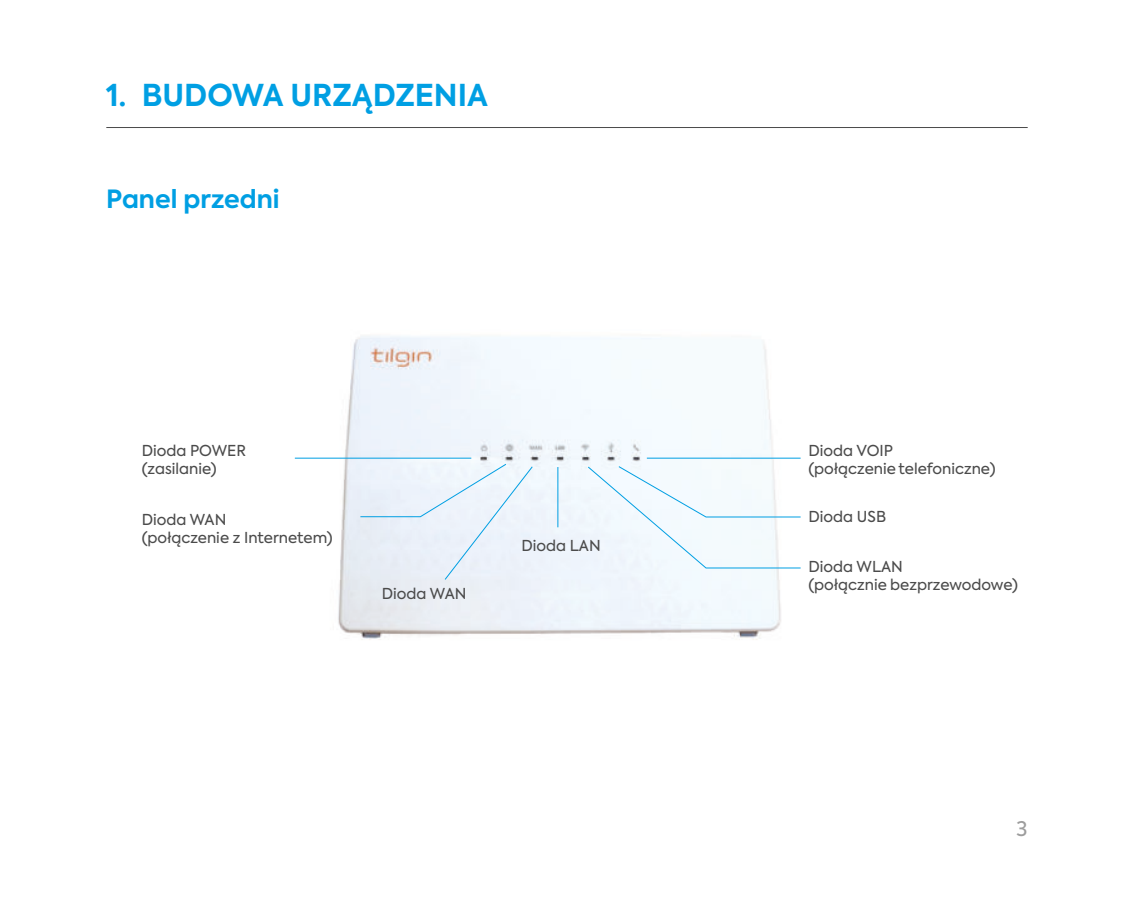
<style>
.page{position:relative;width:1134px;height:922px;background:#fff}
.page>*{position:absolute;margin:0;border:0;box-sizing:border-box;transform-origin:0 0}
.t1{font:700 30px "Axiforma";color:#009fe3}
.t2{font:700 25px "Axiforma";color:#009fe3}
.t3{font:20px "Axiforma";color:#9d9d9d}
.t4{font:15px/18px "Axiforma";color:#4b4b4b}
</style>
<div class="page">
<hr style="left:106px;top:127px;width:922px;height:1px;background:#4b4b4b">
<img style="left:303px;top:336px;width:498px;height:304px">
<svg style="left:587px;top:465px;width:214px;height:103px"></svg>
<hr style="left:557px;top:467px;width:1px;height:60px;background:#009fe3">
<div style="left:360px;top:463px;width:173px;height:117px;background:#ecf2fa"></div>
<hr style="left:295px;top:457px;width:176px;height:1px;background:#009fe3">
<hr style="left:647px;top:457px;width:154px;height:1px;background:#009fe3">
<h1 class="t1" style="left:106px;top:82px;width:383px">1. BUDOWA URZĄDZENIA</h1>
<h2 class="t2" style="left:106px;top:187px;width:175px">Panel przedni</h2>
<p class="t4" style="left:142px;top:443px;width:106px">Dioda POWER (zasilanie)</p>
<p class="t4" style="left:142px;top:512px;width:193px">Dioda WAN<br>(połączenie z Internetem)</p>
<p class="t4" style="left:382px;top:585px;width:86px">Dioda WAN</p>
<p class="t4" style="left:521px;top:537px;width:81px">Dioda LAN</p>
<p class="t4" style="left:808px;top:443px;width:189px">Dioda VOIP<br>(połączenie telefoniczne)</p>
<p class="t4" style="left:808px;top:509px;width:79px">Dioda USB</p>
<p class="t4" style="left:808px;top:558px;width:211px">Dioda WLAN<br>(połącznie bezprzewodowe)</p>
<h3 class="t3" style="left:1016px;top:818px;width:13px">3</h3>
</div>
